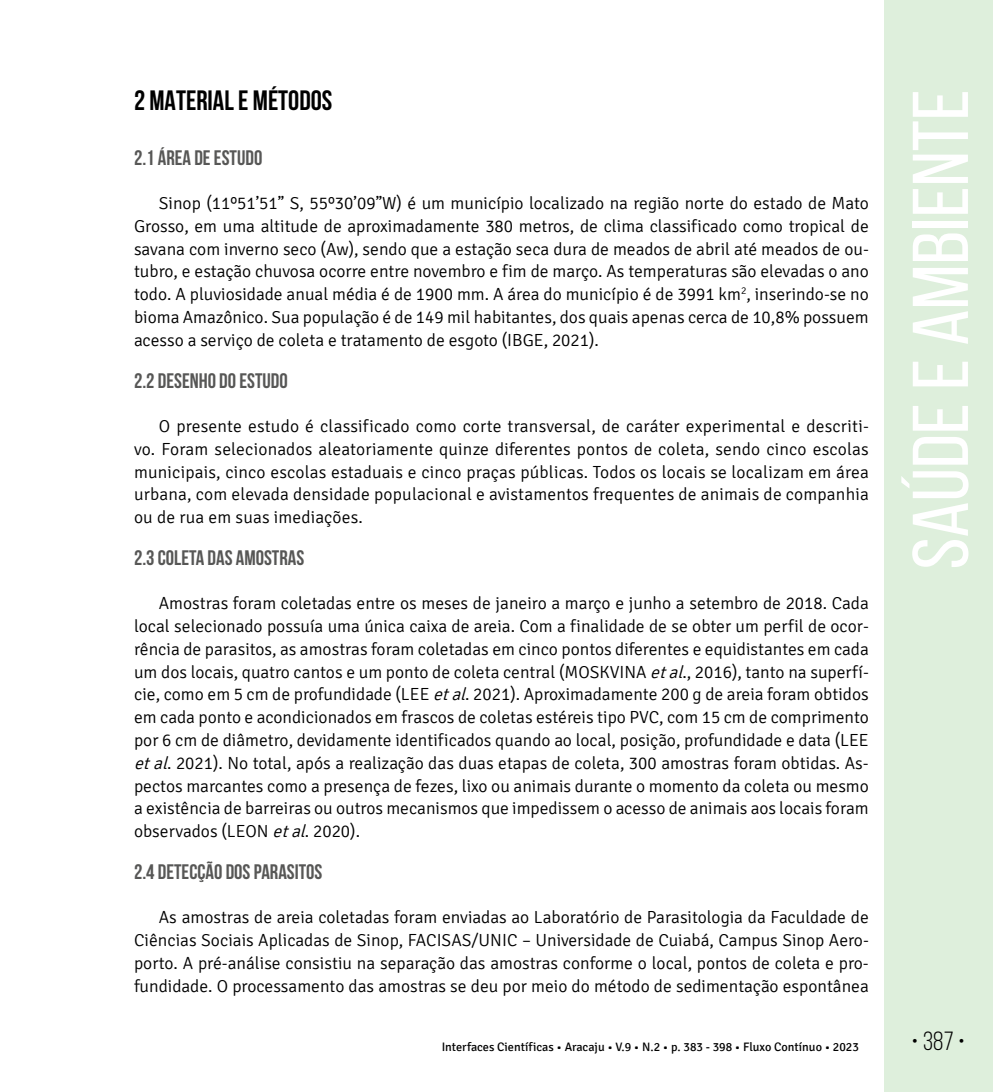
<style>
.page{position:relative;width:993px;height:1092px;background:#fff}
.page>*{position:absolute;margin:0;border:0;box-sizing:border-box;transform-origin:0 0}
.t1{font:78.75px "Bebas Neue";color:#fff;scale:1.09 1}
.t2{font:700 28px "Bebas Neue";color:#000}
.t3{font:26.25px "Bebas Neue";color:#000}
.t4{font:700 21px "Bebas Neue";color:#575756}
.t5{font:300 17.5px/22.8px "Signika";color:#000;text-align:justify}
.t6{font:12.25px "Signika";color:#000}
.s1{font-style:italic}
</style>
<div class="page">
<div style="left:883px;top:0;width:109px;height:1091px;background:#deefdc"></div>
<h2 class="t2" style="left:134px;top:85px;width:200px">2 MATERIAL E MÉTODOS</h2>
<p class="t4" style="left:134px;top:146px;width:130px">2.1 ÁREA DE ESTUDO</p>
<p class="t5" style="left:134px;top:192px;width:736px;text-indent:25px">Sinop (11º51’51” S, 55º30’09”W) é um município localizado na região norte do estado de Mato Grosso, em uma altitude de aproximadamente 380 metros, de clima classificado como tropical de savana com inverno seco (Aw), sendo que a estação seca dura de meados de abril até meados de ou&shy;tubro, e estação chuvosa ocorre entre novembro e fim de março. As temperaturas são elevadas o ano todo. A pluviosidade anual média é de 1900 mm. A área do município é de 3991 km<sup>2</sup>, inserindo-se no bioma Amazônico. Sua população é de 149 mil habitantes, dos quais apenas cerca de 10,8% possuem acesso a serviço de coleta e tratamento de esgoto (IBGE, 2021).</p>
<p class="t4" style="left:134px;top:369px;width:155px">2.2 DESENHO DO ESTUDO</p>
<p class="t5" style="left:134px;top:415px;width:736px;text-indent:25px">O presente estudo é classificado como corte transversal, de caráter experimental e descriti&shy;vo. Foram selecionados aleatoriamente quinze diferentes pontos de coleta, sendo cinco escolas municipais, cinco escolas estaduais e cinco praças públicas. Todos os locais se localizam em área urbana, com elevada densidade populacional e avistamentos frequentes de animais de companhia ou de rua em suas imediações.</p>
<p class="t4" style="left:134px;top:546px;width:172px">2.3 COLETA DAS AMOSTRAS</p>
<p class="t5" style="left:134px;top:592px;width:736px;text-indent:25px">Amostras foram coletadas entre os meses de janeiro a março e junho a setembro de 2018. Cada local selecionado possuía uma única caixa de areia. Com a finalidade de se obter um perfil de ocor&shy;rência de parasitos, as amostras foram coletadas em cinco pontos diferentes e equidistantes em cada um dos locais, quatro cantos e um ponto de coleta central (MOSKVINA <span class="s1">etal</span>., 2016), tanto na superfí&shy;cie, como em 5 cm de profundidade (LEE <span class="s1">etal</span>. 2021). Aproximadamente 200 g de areia foram obtidos em cada ponto e acondicionados em frascos de coletas estéreis tipo PVC, com 15 cm de comprimento por 6 cm de diâmetro, devidamente identificados quando ao local, posição, profundidade e data (LEE <span class="s1">etal</span>. 2021). No total, após a realização das duas etapas de coleta, 300 amostras foram obtidas. As&shy;pectos marcantes como a presença de fezes, lixo ou animais durante o momento da coleta ou mesmo a existência de barreiras ou outros mecanismos que impedissem o acesso de animais aos locais foram observados (LEON <span class="s1">etal</span>. 2020).</p>
<p class="t4" style="left:134px;top:860px;width:190px">2.4 DETECÇÃO DOS PARASITOS</p>
<p class="t5" style="left:134px;top:906px;width:736px;text-indent:25px">As amostras de areia coletadas foram enviadas ao Laboratório de Parasitologia da Faculdade de Ciências Sociais Aplicadas de Sinop, FACISAS/UNIC – Universidade de Cuiabá, Campus Sinop Aero&shy;porto. A pré-análise consistiu na separação das amostras conforme o local, pontos de coleta e pro&shy;fundidade. O processamento das amostras se deu por meio do método de sedimentação espontânea</p>
<h1 class="t1" style="left:897px;top:569px;width:442px;rotate:-90deg">Saúde e Ambiente</h1>
<p class="t6" style="left:441px;top:1040px;width:418px">Interfaces Científicas • Aracaju • V.9 • N.2 • p. 383 - 398 • Fluxo Contínuo • 2023</p>
<h3 class="t3" style="left:911px;top:1026px;width:55px">• 387 •</h3>
</div>
